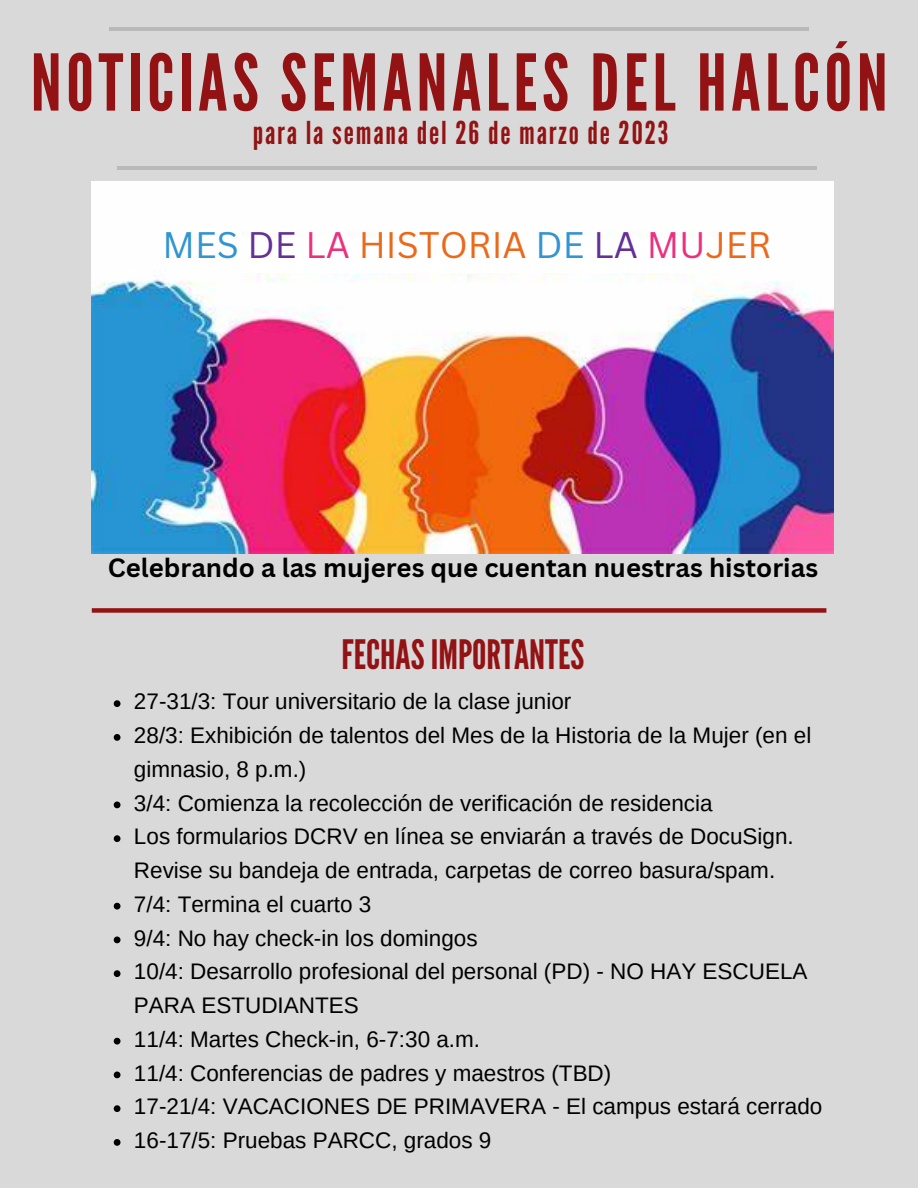
<style>
.page{position:relative;width:918px;height:1188px;background:#d9d9d9}
.page>*{position:absolute;margin:0;border:0;box-sizing:border-box;transform-origin:0 0}
.t1{font:78px "League Gothic";letter-spacing:.06em;color:#931315}
.t2{font:40.5px "League Gothic";color:#931315}
.t3{font:36px "Canva Sans";color:#ea691b}
.t4{font:31.5px "League Gothic";letter-spacing:.06em;color:#931315}
.t5{font:700 25.8px "Canva Sans";color:#000}
.t6{font:22.5px/33.8px "Arimo";color:#000}
.s1{color:#3294d0}
.s2{color:#643097}
.s3{color:#eb317e}
</style>
<div class="page">
<hr style="left:117px;top:166px;width:700px;height:3px;background:#000">
<hr style="left:109px;top:28px;width:700px;height:3px;background:#000">
<div style="left:92px;top:608px;width:734px;height:5px;background:#931315"></div>
<img style="left:92px;top:182px;width:741px;height:371px">
<svg style="left:114px;top:700px;width:6px;height:7px"></svg>
<svg style="left:114px;top:734px;width:6px;height:7px"></svg>
<svg style="left:114px;top:802px;width:6px;height:6px"></svg>
<svg style="left:114px;top:835px;width:6px;height:7px"></svg>
<svg style="left:114px;top:903px;width:6px;height:7px"></svg>
<svg style="left:114px;top:937px;width:6px;height:6px"></svg>
<svg style="left:114px;top:970px;width:6px;height:7px"></svg>
<svg style="left:114px;top:1038px;width:6px;height:7px"></svg>
<svg style="left:114px;top:1072px;width:6px;height:6px"></svg>
<svg style="left:114px;top:1105px;width:6px;height:7px"></svg>
<svg style="left:114px;top:1139px;width:6px;height:7px"></svg>
<div style="left:230px;top:238px;width:491px;height:34px;background:#fff"></div>
<h1 class="t1" style="left:31px;top:38px;width:858px">NOTICIAS SEMANALES DEL HALCÓN</h1>
<h3 class="t4" style="left:253px;top:115px;width:417px">para la semana del 26 de marzo de 2023</h3>
<h3 class="t3" style="left:163px;top:219px;width:610px"><span class="s1">MES</span> <span class="s2">DE</span> <span class="s3">LA</span> HISTORIA <span class="s1">DE</span> <span class="s2">LA</span> <span class="s3">MU</span>JER</h3>
<p class="t5" style="left:108px;top:549px;width:712px">Celebrando a las mujeres que cuentan nuestras historias</p>
<h2 class="t2" style="left:342px;top:631px;width:244px">FECHASIMPORTANTES</h2>
<p class="t6" style="left:134px;top:685px;width:690px">27-31/3: Tour universitario de la clase junior<br>28/3: Exhibición de talentos del Mes de la Historia de la Mujer (en el gimnasio, 8 p.m.)<br>3/4: Comienza la recolección de verificación de residencia<br>Los formularios DCRV en línea se enviarán a través de DocuSign.<br>Revise su bandeja de entrada, carpetas de correo basura/spam.<br>7/4: Termina el cuarto 3<br>9/4: No hay check-in los domingos<br>10/4: Desarrollo profesional del personal (PD) - NO HAY ESCUELA PARA ESTUDIANTES<br>11/4: Martes Check-in, 6-7:30 a.m.<br>11/4: Conferencias de padres y maestros (TBD)<br>17-21/4: VACACIONES DE PRIMAVERA - El campus estará cerrado 16-17/5: Pruebas PARCC, grados 9</p>
</div>
